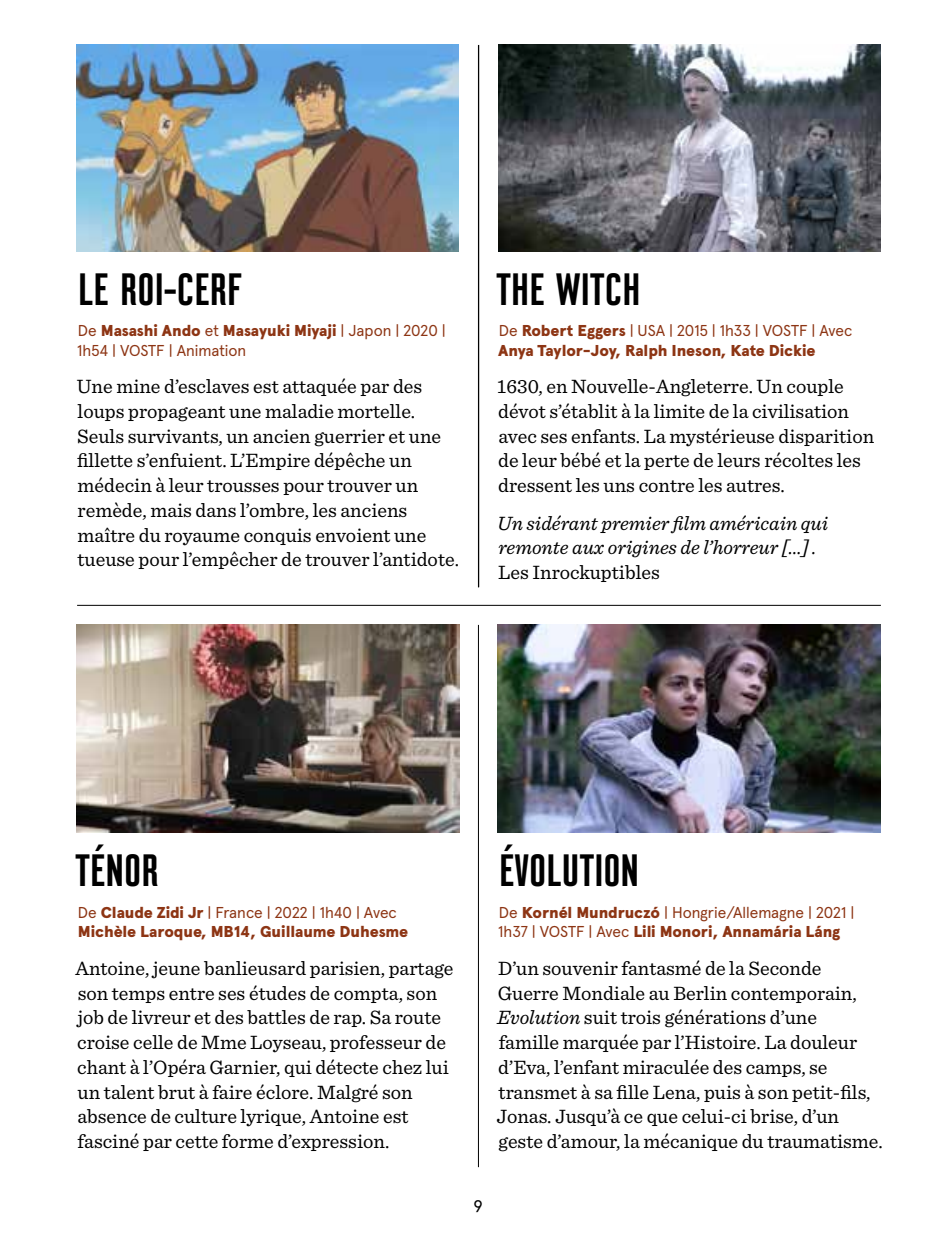
<style>
.page{position:relative;width:925px;height:1244px;background:#fff}
.page>*{position:absolute;margin:0;border:0;box-sizing:border-box;transform-origin:0 0}
.t1{font:condensed 45px "Montefiore";letter-spacing:.015em;color:#000}
.t2{font:20.25px/24.8px "Sentinel";color:#000}
.t3{font:italic 20.25px/24.8px "Sentinel";color:#000}
.t4{font:16.88px "Apercu";color:#000}
.t5{font:900 15.75px/19.1px "Apercu Pro";letter-spacing:-.01em;color:#8d3514}
.t6{font:15.75px/19.1px "Apercu Pro";color:#8d3514}
.s1{font-weight:900}
.s2{font-weight:400}
.s3{font-style:italic}
</style>
<div class="page">
<hr style="left:478px;top:45px;width:1px;height:542px;background:#000">
<img style="left:498px;top:45px;width:383px;height:207px">
<hr style="left:478px;top:625px;width:1px;height:542px;background:#000">
<img style="left:77px;top:625px;width:382px;height:207px">
<img style="left:497px;top:625px;width:383px;height:207px">
<hr style="left:77px;top:605px;width:804px;height:1px;background:#000">
<img style="left:77px;top:45px;width:382px;height:207px">
<h1 class="t1" style="left:79px;top:263px;width:165px">LE ROI-CERF</h1>
<p class="t6" style="left:77px;top:320px;width:370px">De <span class="s1">Masashi Ando</span> et <span class="s1">Masayuki Miyaji</span> | Japon | 2020 |<br>1h54 | VOSTF | Animation</p>
<p class="t2" style="left:77px;top:373px;width:384px">Une mine d’esclaves est attaquée par des loups propageant une maladie mortelle.<br>Seuls survivants, un ancien guerrier et une fillette s’enfuient. L’Empire dépêche un médecin à leur trousses pour trouver un remède, mais dans l’ombre, les anciens maître du royaume conquis envoient une tueuse pour l’empêcher de trouver l’antidote.</p>
<h1 class="t1" style="left:496px;top:263px;width:145px">THE WITCH</h1>
<p class="t5" style="left:498px;top:320px;width:356px"><span class="s2">De</span> Robert Eggers <span class="s2">| USA | 2015 | 1h33 | VOSTF | Avec<br></span>Anya Taylor-Joy, Ralph Ineson, Kate Dickie</p>
<p class="t2" style="left:497px;top:373px;width:378px">1630, en Nouvelle-Angleterre. Un couple dévot s’établit à la limite de la civilisation avec ses enfants. La mystérieuse disparition de leur bébé et la perte de leurs récoltes les dressent les uns contre les autres.</p>
<p class="t3" style="left:497px;top:509px;width:333px">Un sidérant premier film américain qui remonte aux origines de l’horreur [...] .</p>
<p class="t2" style="left:498px;top:559px;width:163px">Les Inrockuptibles</p>
<h1 class="t1" style="left:76px;top:844px;width:84px">TÉNOR</h1>
<p class="t5" style="left:78px;top:902px;width:332px"><span class="s2">De</span> Claude Zidi Jr <span class="s2">| France | 2022 | 1h40 | Avec<br></span>Michèle Laroque, MB14, Guillaume Duhesme</p>
<p class="t2" style="left:75px;top:954px;width:380px">Antoine, jeune banlieusard parisien, partage son temps entre ses études de compta, son job de livreur et des battles de rap. Sa route croise celle de Mme Loyseau, professeur de chant à l’Opéra Garnier, qui détecte chez lui un talent brut à faire éclore. Malgré son absence de culture lyrique, Antoine est fasciné par cette forme d’expression.</p>
<h1 class="t1" style="left:499px;top:844px;width:141px">ÉVOLUTION</h1>
<p class="t6" style="left:498px;top:902px;width:358px">De <span class="s1">Kornél Mundruczó</span> | Hongrie/Allemagne | 2021 |<br>1h37 | VOSTF | Avec <span class="s1">Lili Monori, Annamária Láng</span></p>
<p class="t2" style="left:496px;top:954px;width:388px">D’un souvenir fantasmé de la Seconde Guerre Mondiale au Berlin contemporain, <span class="s3">Evolution</span> suit trois générations d’une<br>famille marquée par l’Histoire. La douleur d’Eva, l’enfant miraculée des camps, se transmet à sa fille Lena, puis à son petit-fils, Jonas. Jusqu’à ce que celui-ci brise, d’un geste d’amour, la mécanique du traumatisme.</p>
<p class="t4" style="left:473px;top:1195px;width:11px">9</p>
</div>
